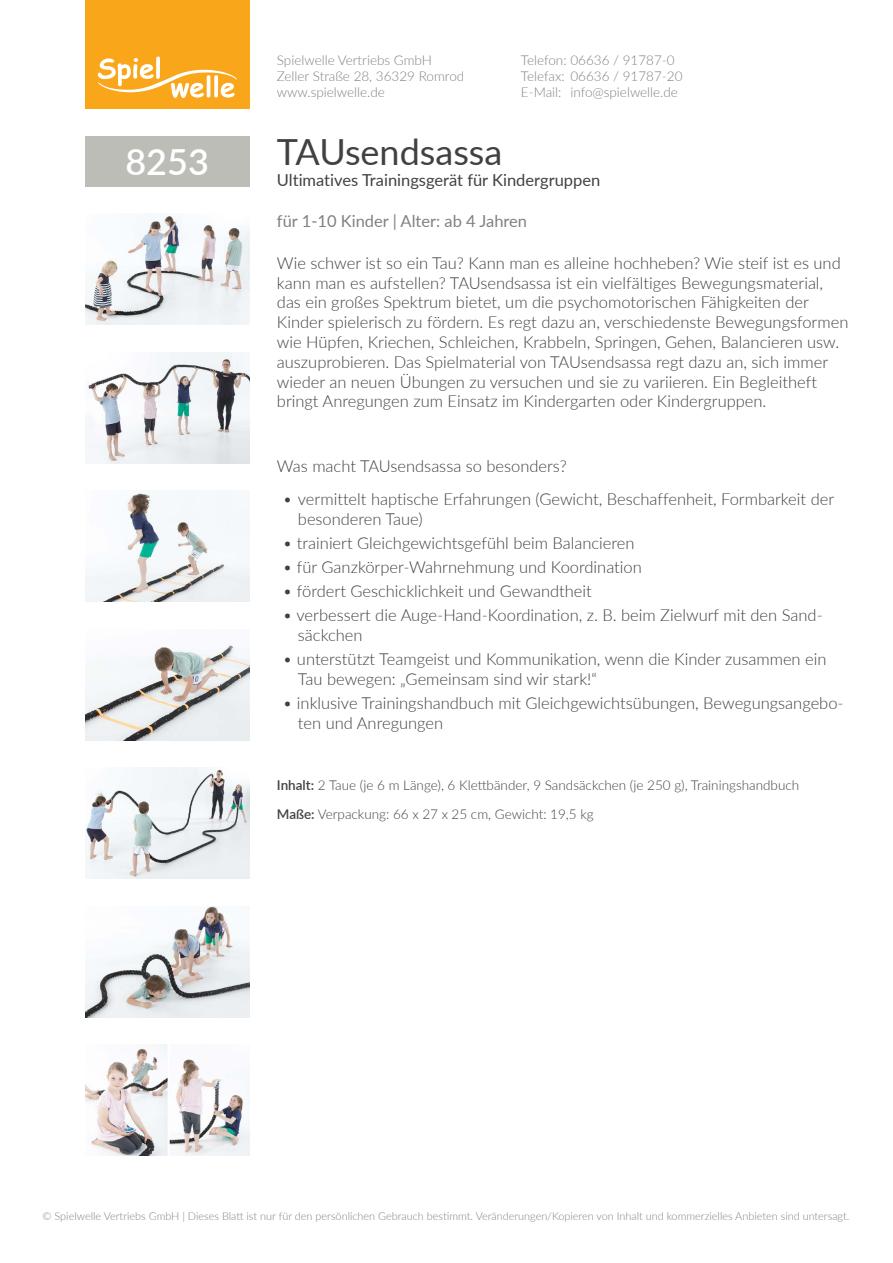
<style>
.page{position:relative;width:893px;height:1263px;background:#fff}
.page>*{position:absolute;margin:0;border:0;box-sizing:border-box;transform-origin:0 0}
.t1{font:36px "Lato";color:#414042}
.t2{font:600 36px "Lato";color:#fff}
.t3{font:300 16.5px/19.8px "Lato";color:#414042}
.t4{font:16.5px "Lato";color:#414042}
.t5{font:16.5px "Lato";color:#81827e}
.t6{font:300 13.5px/16.2px "Lato";color:#81827e}
.t7{font:300 13.5px/29px "Lato";color:#414042}
.t8{font:300 10.8px "Lato";color:#81827e}
.s1{font-weight:600}
</style>
<div class="page">
<div style="left:85px;top:0;width:164px;height:108px;background:#faa61a"></div>
<svg style="left:97px;top:57px;width:140px;height:41px"></svg>
<div style="left:85px;top:136px;width:164px;height:50px;background:#bdbdb7"></div>
<img style="left:85px;top:214px;width:164px;height:111px">
<img style="left:85px;top:352px;width:164px;height:111px">
<img style="left:85px;top:491px;width:164px;height:111px">
<img style="left:85px;top:645px;width:164px;height:95px">
<img style="left:85px;top:906px;width:164px;height:111px">
<img style="left:85px;top:1045px;width:164px;height:110px">
<img style="left:85px;top:768px;width:164px;height:110px">
<p class="t6" style="left:277px;top:51px;width:189px">Spielwelle Vertriebs GmbH<br>Zeller Straße 28, 36329 Romrod www.spielwelle.de</p>
<p class="t6" style="left:521px;top:51px;width:163px">Telefon: 06636 / 91787-0<br>Telefax: 06636 / 91787-20<br>E-Mail: info@spielwelle.de</p>
<h1 class="t2" style="left:125px;top:136px;width:85px">8253</h1>
<h1 class="t1" style="left:277px;top:126px;width:227px">TAUsendsassa</h1>
<p class="t4" style="left:277px;top:168px;width:325px">Ultimatives Trainingsgerät für Kindergruppen</p>
<p class="t5" style="left:277px;top:209px;width:252px">für 1-10 Kinder | Alter: ab 4 Jahren</p>
<p class="t3" style="left:277px;top:252px;width:573px">Wie schwer ist so ein Tau? Kann man es alleine hochheben? Wie steif ist es und kann man es aufstellen? TAUsendsassa ist ein vielfältiges Bewegungsmaterial, das ein großes Spektrum bietet, um die psychomotorischen Fähigkeiten der Kinder spielerisch zu fördern. Es regt dazu an, verschiedenste Bewegungsformen wie Hüpfen, Kriechen, Schleichen, Krabbeln, Springen, Gehen, Balancieren usw. auszuprobieren. Das Spielmaterial von TAUsendsassa regt dazu an, sich immer wieder an neuen Übungen zu versuchen und sie zu variieren. Ein Begleitheft bringt Anregungen zum Einsatz im Kindergarten oder Kindergruppen.</p>
<p class="t3" style="left:277px;top:456px;width:292px">Was macht TAUsendsassa so besonders?</p>
<p class="t3" style="left:298px;top:489px;width:538px;text-indent:-15px">• vermittelt haptische Erfahrungen (Gewicht, Beschaffenheit, Formbarkeit der besonderen Taue)</p>
<p class="t3" style="left:283px;top:532px;width:353px">• trainiert Gleichgewichtsgefühl beim Balancieren</p>
<p class="t3" style="left:283px;top:556px;width:360px">• für Ganzkörper-Wahrnehmung und Koordination</p>
<p class="t3" style="left:283px;top:580px;width:310px">• fördert Geschicklichkeit und Gewandtheit</p>
<p class="t3" style="left:298px;top:605px;width:526px;text-indent:-15px">• verbessert die Auge-Hand-Koordination, z. B. beim Zielwurf mit den Sand&shy;säckchen</p>
<p class="t3" style="left:298px;top:648px;width:530px;text-indent:-15px">• unterstützt Teamgeist und Kommunikation, wenn die Kinder zusammen ein<br>Tau bewegen: „Gemeinsam sind wir stark!“</p>
<p class="t3" style="left:298px;top:692px;width:547px;text-indent:-15px">• inklusive Trainingshandbuch mit Gleichgewichtsübungen, Bewegungsangebo&shy;ten und Anregungen</p>
<p class="t7" style="left:277px;top:770px;width:524px"><span class="s1">Inhalt:</span> 2 Taue (je 6 m Länge), 6 Klettbänder, 9 Sandsäckchen (je 250 g), Trainingshandbuch<br><span class="s1">Maße:</span> Verpackung: 66 x 27 x 25 cm, Gewicht: 19,5 kg</p>
<p class="t8" style="left:43px;top:1209px;width:808px">© Spielwelle Vertriebs GmbH | Dieses Blatt ist nur für den persönlichen Gebrauch bestimmt. Veränderungen/Kopieren von Inhalt und kommerzielles Anbieten sind untersagt.</p>
</div>
